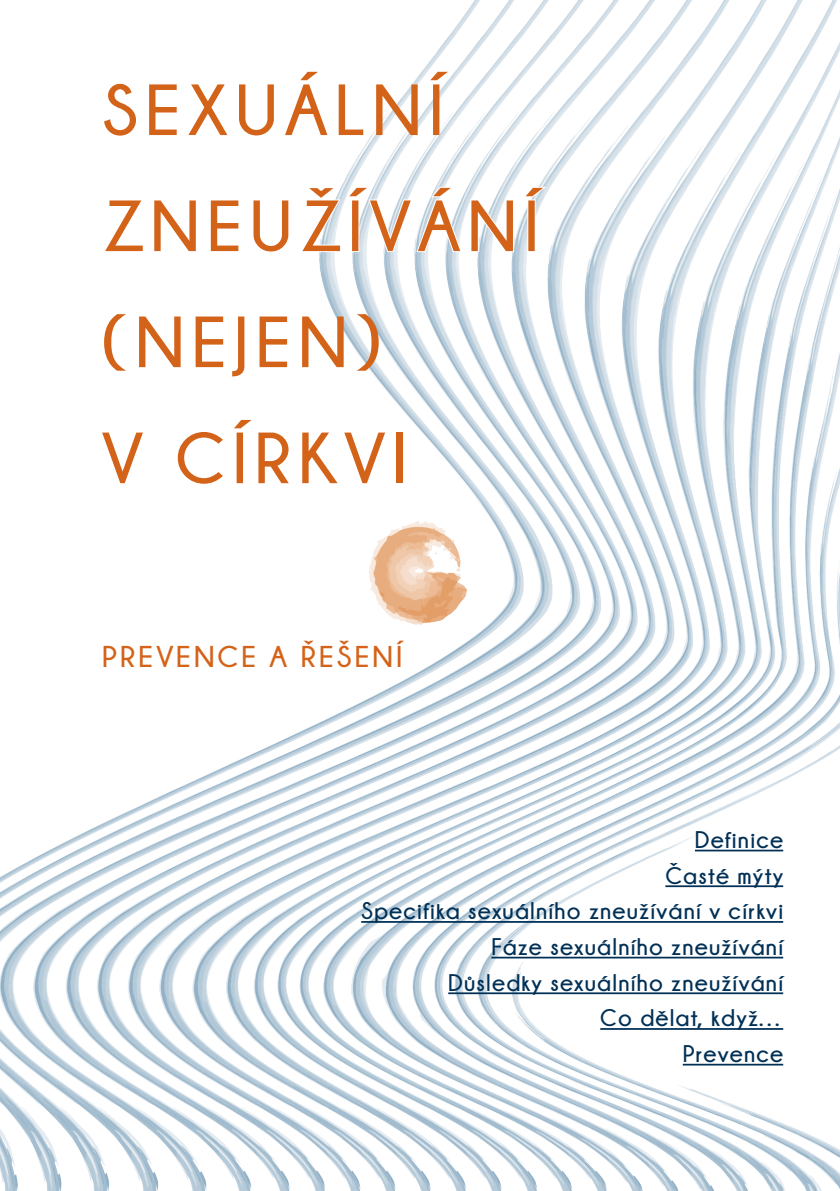
<style>
.page{position:relative;width:840px;height:1191px;background:#fff}
.page>*{position:absolute;margin:0;border:0;box-sizing:border-box;transform-origin:0 0}
.t1{font:700 72px/116px "Champagne&Limousines";letter-spacing:.1em;color:#d4631a}
.t2{font:700 30px "Champagne&Limousines";letter-spacing:.1em;color:#d4631a}
.t3{font:700 24px "Champagne&Limousines";letter-spacing:.05em;color:#003056}
.s1{color:#fff}
</style>
<div class="page">
<img style="left:0;top:0;width:839px;height:1191px">
<hr style="left:694px;top:849px;width:88px;height:2px;background:#003056">
<hr style="left:665px;top:885px;width:117px;height:2px;background:#003056">
<hr style="left:361px;top:921px;width:421px;height:1px;background:#003056">
<hr style="left:491px;top:956px;width:291px;height:2px;background:#003056">
<hr style="left:448px;top:992px;width:334px;height:2px;background:#003056">
<hr style="left:600px;top:1028px;width:182px;height:1px;background:#003056">
<hr style="left:682px;top:1063px;width:100px;height:2px;background:#003056">
<p class="t1" style="left:102px;top:51px;width:438px">SEXUÁLNÍ<br>ZNEU<span class="s1">ŽÍVÁNÍ </span>(NEJEN)<br>V CÍRKVI</p>
<p class="t2" style="left:102px;top:640px;width:301px">PREVENCE A ŘEŠENÍ</p>
<p class="t3" style="left:694px;top:826px;width:90px">Definice</p>
<p class="t3" style="left:665px;top:862px;width:119px">Časté mýty</p>
<p class="t3" style="left:361px;top:898px;width:423px">Specifika sexuálního zneužívání v církvi</p>
<p class="t3" style="left:491px;top:933px;width:293px">Fáze sexuálního zneužívání</p>
<p class="t3" style="left:448px;top:969px;width:336px">Důsledky sexuálního zneužívání</p>
<p class="t3" style="left:600px;top:1005px;width:184px">Co dělat, když…</p>
<p class="t3" style="left:682px;top:1040px;width:102px">Prevence</p>
</div>
